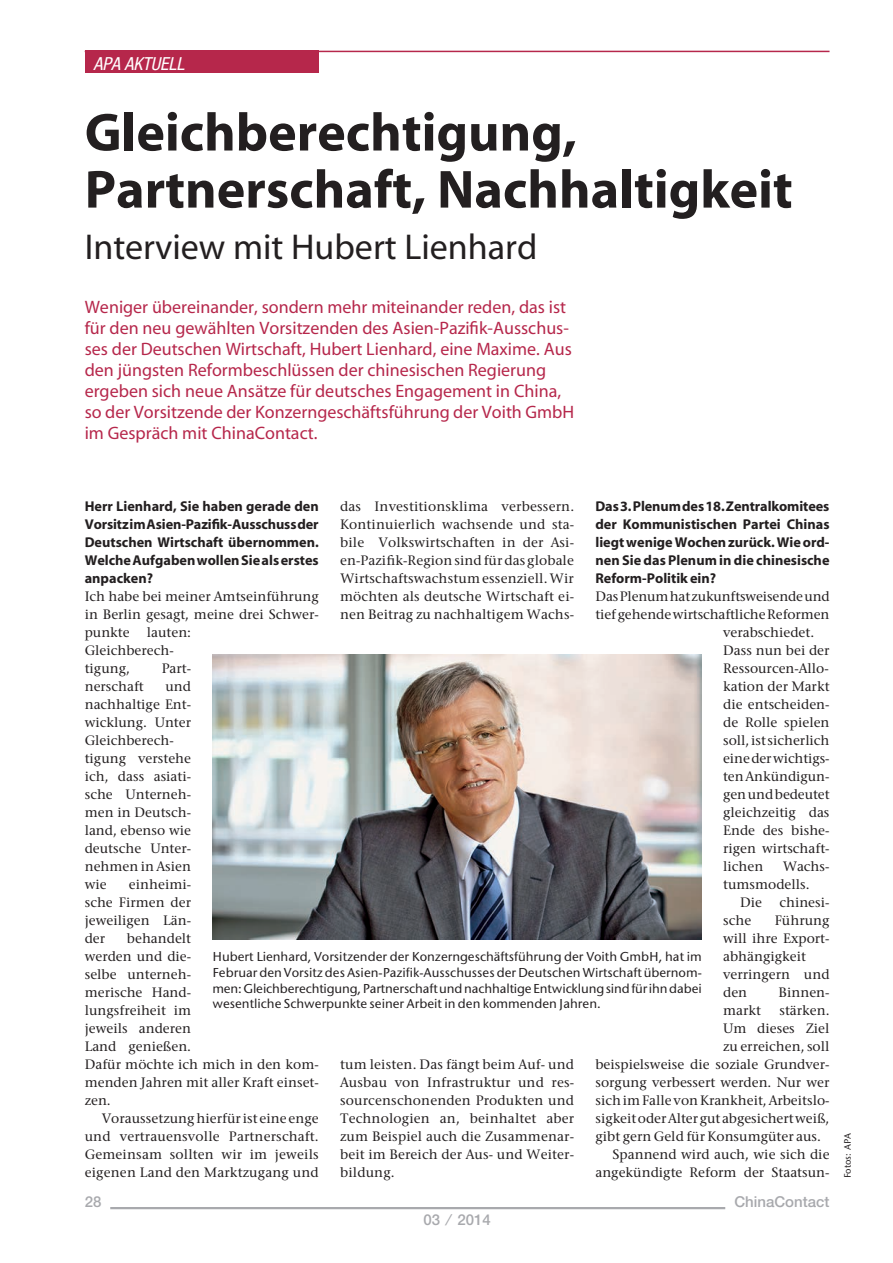
<style>
.page{position:relative;width:893px;height:1263px;background:#fff}
.page>*{position:absolute;margin:0;border:0;box-sizing:border-box;transform-origin:0 0}
.t1{font:700 54px/57px "Myriad";color:#231f20}
.t2{font:36px "Myriad";color:#231f20}
.t3{font:18px/21px "Myriad";color:#b6274b}
.t4{font:italic condensed 18px "Helvetica Neue";color:#fff}
.t5{font:500 15px "Helvetica Neue";color:#a8a9ad}
.t6{font:500 14.25px/18px "Stone Serif";color:#231f20}
.t7{font:700 14.25px/18px "Myriad";color:#231f20;text-align:justify}
.t8{font:500 13.5px/15.8px "Stone Sans";color:#231f20;text-align:justify}
.t9{font:500 9.75px "Stone Sans";color:#231f20}
</style>
<div class="page">
<hr style="left:85px;top:51px;width:744px;height:1px;background:#b6274b">
<div style="left:85px;top:51px;width:233px;height:22px;background:#b6274b"></div>
<hr style="left:110px;top:1206px;width:615px;height:2px;background:#a8a9ad">
<img style="left:212px;top:654px;width:489px;height:285px">
<p class="t4" style="left:93px;top:54px;width:92px">APA AKTUELL</p>
<h1 class="t1" style="left:85px;top:106px;width:709px">Gleichberechtigung,<br>Partnerschaft, Nachhaltigkeit</h1>
<h2 class="t2" style="left:85px;top:228px;width:454px">Interview mit Hubert Lienhard</h2>
<p class="t3" style="left:85px;top:297px;width:490px">Weniger übereinander, sondern mehr miteinander reden, das ist für den neu gewählten Vorsitzenden des Asien-Pazifik-Ausschus&shy;ses der Deutschen Wirtschaft, Hubert Lienhard, eine Maxime. Aus den jüngsten Reformbeschlüssen der chinesischen Regierung ergeben sich neue Ansätze für deutsches Engagement in China, so der Vorsitzende der Konzerngeschäftsführung der Voith GmbH im Gespräch mit ChinaContact.</p>
<p class="t7" style="left:595px;top:497px;width:235px">Das 3. Plenum des 18. Zentralkomitees der Kommunistischen Partei Chinas liegt wenige Wochen zurück. Wie ord&shy;nen Sie das Plenum in die chinesische Reform-Politik ein?</p>
<p class="t6" style="left:595px;top:587px;width:235px">Das Plenum hat zukunftsweisende und</p>
<p class="t6" style="left:595px;top:605px;width:235px">tief gehende wirtschaftliche Reformen</p>
<p class="t6" style="left:722px;top:623px;width:92px">verabschiedet.</p>
<p class="t6" style="left:722px;top:641px;width:108px">Dass nun bei der</p>
<p class="t6" style="left:722px;top:659px;width:107px">Ressourcen-Allo-</p>
<p class="t6" style="left:722px;top:677px;width:108px">kation der Markt</p>
<p class="t6" style="left:722px;top:695px;width:108px">die entscheiden-</p>
<p class="t6" style="left:722px;top:713px;width:108px">de Rolle spielen</p>
<p class="t6" style="left:722px;top:731px;width:108px">soll, ist sicherlich</p>
<p class="t6" style="left:722px;top:749px;width:108px">eine der wichtigs-</p>
<p class="t6" style="left:722px;top:767px;width:108px">ten Ankündigun-</p>
<p class="t6" style="left:722px;top:785px;width:108px">gen und bedeutet</p>
<p class="t6" style="left:722px;top:803px;width:108px">gleichzeitig das</p>
<p class="t6" style="left:722px;top:821px;width:108px">Ende des bishe-</p>
<p class="t6" style="left:722px;top:839px;width:108px">rigen wirtschaft-</p>
<p class="t6" style="left:722px;top:857px;width:42px">lichen</p>
<p class="t7" style="left:85px;top:497px;width:235px">Herr Lienhard, Sie haben gerade den Vorsitz im Asien-Pazifik-Ausschuss der Deutschen Wirtschaft übernommen.<br>Welche Aufgaben wollen Sie als erstes anpacken?</p>
<p class="t6" style="left:85px;top:587px;width:235px">Ich habe bei meiner Amtseinführung in Berlin gesagt, meine drei Schwer&shy;punkte lauten:<br>Gleichberech-<br>tigung,</p>
<p class="t6" style="left:340px;top:497px;width:235px;text-align:justify">das Investitionsklima verbessern.<br>Kontinuierlich wachsende und sta&shy;bile Volkswirtschaften in der Asi&shy;en-Pazifik-Region sind für das globale Wirtschaftswachstum essenziell. Wir möchten als deutsche Wirtschaft ei&shy;nen Beitrag zu nachhaltigem Wachs-</p>
<p class="t6" style="left:162px;top:659px;width:31px">Part-</p>
<p class="t6" style="left:85px;top:677px;width:61px">nerschaft</p>
<p class="t6" style="left:85px;top:677px;width:108px;text-indent:81px">und nachhaltige Ent&shy;wicklung. Unter<br>Gleichberech&shy;tigung verstehe ich, dass asiati&shy;sche Unterneh&shy;men in Deutsch&shy;land, ebenso wie deutsche Unter&shy;nehmen in Asien wie</p>
<p class="t6" style="left:722px;top:857px;width:108px;text-indent:60px">Wachs&shy;tumsmodells.</p>
<p class="t6" style="left:722px;top:893px;width:108px;text-indent:17px">Die chinesi&shy;sche</p>
<p class="t6" style="left:85px;top:875px;width:108px;text-align:justify;text-indent:44px">einheimi&shy;sche Firmen der jeweiligen Län&shy;der</p>
<p class="t6" style="left:722px;top:911px;width:108px;text-indent:52px">Führung will ihre Export&shy;abhängigkeit verringern und den</p>
<p class="t6" style="left:85px;top:929px;width:235px;text-indent:42px">behandelt<br>werden und die-<br>selbe unterneh-<br>merische Hand-<br>lungsfreiheit im<br>jeweils anderen<br>Land genießen.<br>Dafür möchte ich mich in den kom&shy;menden Jahren mit aller Kraft einset&shy;zen.</p>
<p class="t6" style="left:85px;top:1109px;width:235px;text-align:justify;text-indent:17px">Voraussetzung hierfür ist eine enge und vertrauensvolle Partnerschaft.<br>Gemeinsam sollten wir im jeweils eigenen Land den Marktzugang und</p>
<p class="t8" style="left:212px;top:948px;width:491px">Hubert Lienhard, Vorsitzender der Konzerngeschäftsführung der Voith GmbH, hat im Februar den Vorsitz des Asien-Pazifik-Ausschusses der Deutschen Wirtschaft übernom&shy;men: Gleichberechtigung, Partnerschaft und nachhaltige Entwicklung sind für ihn dabei wesentliche Schwerpunkte seiner Arbeit in den kommenden Jahren.</p>
<p class="t6" style="left:778px;top:983px;width:52px">Binnen-</p>
<p class="t6" style="left:722px;top:1001px;width:39px">markt</p>
<p class="t6" style="left:779px;top:1001px;width:52px">stärken.</p>
<p class="t6" style="left:722px;top:1019px;width:108px">Um dieses Ziel</p>
<p class="t6" style="left:722px;top:1037px;width:108px">zu erreichen, soll</p>
<p class="t6" style="left:595px;top:1055px;width:235px">beispielsweise die soziale Grundver-</p>
<p class="t6" style="left:595px;top:1073px;width:235px">sorgung verbessert werden. Nur wer</p>
<p class="t6" style="left:595px;top:1091px;width:235px">sich im Falle von Krankheit, Arbeitslo-</p>
<p class="t6" style="left:595px;top:1109px;width:235px">sigkeit oder Alter gut abgesichert weiß,</p>
<p class="t6" style="left:595px;top:1127px;width:227px">gibt gern Geld für Konsumgüter aus.</p>
<p class="t6" style="left:612px;top:1145px;width:218px">Spannend wird auch, wie sich die</p>
<p class="t6" style="left:595px;top:1163px;width:235px">angekündigte Reform der Staatsun-</p>
<p class="t6" style="left:340px;top:1055px;width:235px;text-align:justify">tum leisten. Das fängt beim Auf- und Ausbau von Infrastruktur und res&shy;sourcenschonenden Produkten und Technologien an, beinhaltet aber zum Beispiel auch die Zusammenar&shy;beit im Bereich der Aus- und Weiter&shy;bildung.</p>
<p class="t5" style="left:85px;top:1192px;width:18px">28</p>
<p class="t5" style="left:734px;top:1192px;width:97px">ChinaContact</p>
<p class="t5" style="left:423px;top:1210px;width:69px">03 ⁄ 2014</p>
<p class="t9" style="left:841px;top:1177px;width:47px;rotate:-90deg">Fotos: APA</p>
</div>
